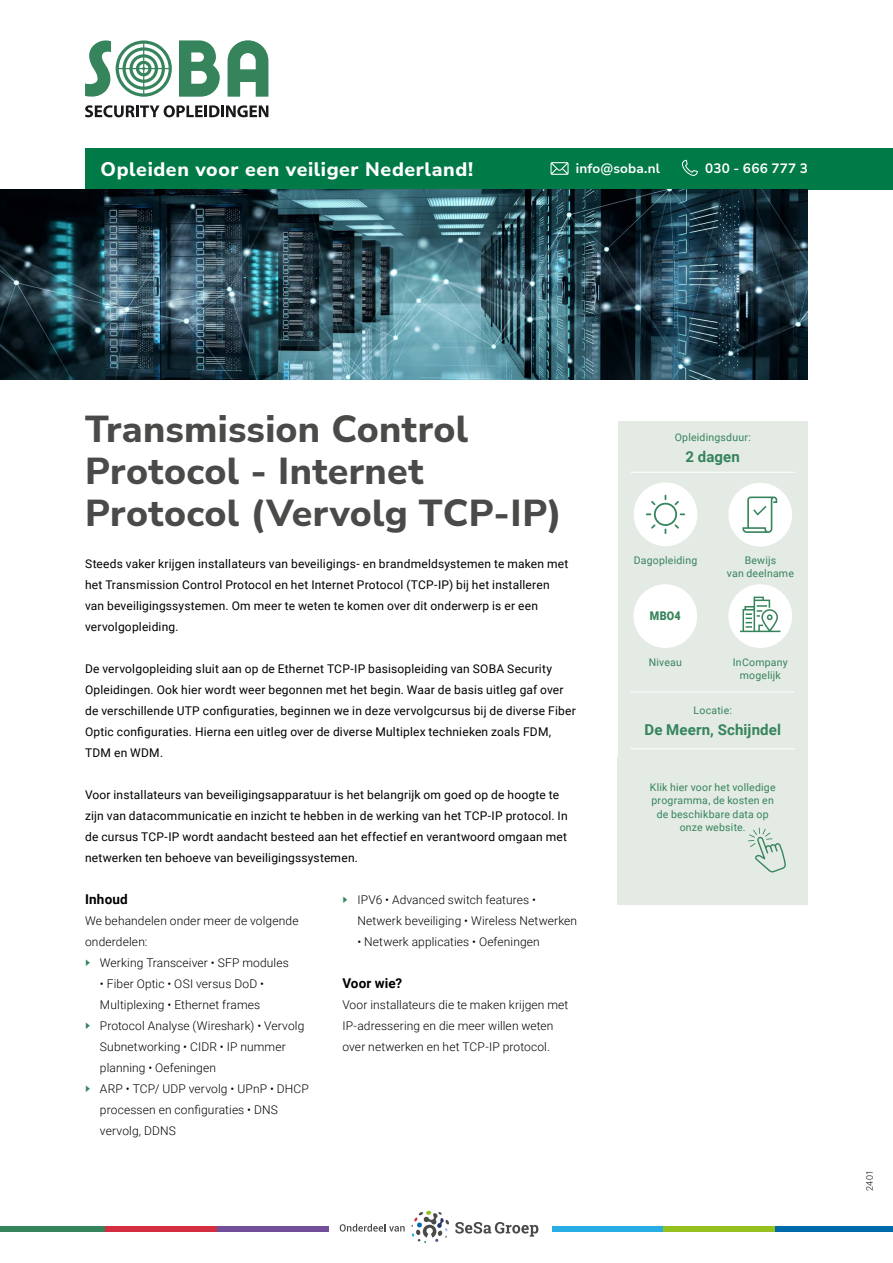
<style>
.page{position:relative;width:893px;height:1263px;background:#fff}
.page>*{position:absolute;margin:0;border:0;box-sizing:border-box;transform-origin:0 0}
.opleidingsnaam{font:800 37.5px/42px "Nunito Sans";letter-spacing:.005em;color:#4a4a49}
.t1{font:800 19.5px "Nunito Sans";letter-spacing:.03em;color:#fff}
.sidebar_tekstjes_groot{font:700 15px "Roboto";letter-spacing:.01em;color:#35845c}
.t2{font:700 13.5px "Nunito Sans";letter-spacing:.01em;color:#fff}
.TK2{font:700 13.5px "Roboto";letter-spacing:.015em;color:#000}
.opleiding_intro{font:12px/21px "Roboto";letter-spacing:.015em;color:#000}
.platte_tekst{font:300 12px/21px "Roboto";letter-spacing:.01em;color:#000}
.t3{font:900 12px "Roboto";color:#35845c;scale:.9 1}
.sidebar_tekstjes_klein{font:10.5px/13.5px "Roboto";letter-spacing:.02em;color:#35845c;text-align:center}
.intro{font:10.5px/13.5px "Roboto";letter-spacing:.02em;color:#35845c;text-align:center}
.t4{font:300 9px "Roboto";color:#000}
</style>
<div class="page">
<div style="left:775px;top:1226px;width:118px;height:5px;background:#0069a9"></div>
<div style="left:0;top:1226px;width:105px;height:5px;background:#35845c"></div>
<div style="left:105px;top:1226px;width:112px;height:5px;background:#d32e3f"></div>
<div style="left:217px;top:1226px;width:111px;height:5px;background:#714e9a"></div>
<div style="left:552px;top:1226px;width:111px;height:5px;background:#27ade4"></div>
<div style="left:663px;top:1226px;width:112px;height:5px;background:#95c11f"></div>
<svg style="left:340px;top:1224px;width:65px;height:7px"></svg>
<svg style="left:455px;top:1222px;width:83px;height:14px"></svg>
<svg style="left:411px;top:1210px;width:38px;height:33px"></svg>
<div style="left:85px;top:148px;width:808px;height:42px;background:#007a46"></div>
<svg style="left:550px;top:162px;width:19px;height:13px"></svg>
<svg style="left:682px;top:160px;width:16px;height:16px"></svg>
<svg style="left:85px;top:40px;width:183px;height:77px"></svg>
<img style="left:0;top:190px;width:808px;height:189px">
<div style="left:618px;top:421px;width:190px;height:483px;background:#e4eae4"></div>
<hr style="left:631px;top:472px;width:164px;height:1px;background:#fff">
<hr style="left:631px;top:748px;width:164px;height:1px;background:#fff">
<hr style="left:631px;top:691px;width:164px;height:1px;background:#fff">
<div style="left:633px;top:584px;width:64px;height:64px;background:#fff;border-radius:50%"></div>
<div style="left:728px;top:584px;width:64px;height:64px;background:#fff;border-radius:50%"></div>
<svg style="left:740px;top:597px;width:40px;height:35px"></svg>
<div style="left:634px;top:482px;width:63px;height:64px;background:#fff;border-radius:50%"></div>
<svg style="left:646px;top:495px;width:39px;height:39px"></svg>
<div style="left:728px;top:483px;width:64px;height:64px;background:#fff;border-radius:50%"></div>
<svg style="left:742px;top:496px;width:35px;height:37px"></svg>
<svg style="left:748px;top:827px;width:38px;height:46px"></svg>
<h2 class="t1" style="left:101px;top:155px;width:374px">Opleiden voor een veiliger Nederland!</h2>
<p class="t2" style="left:576px;top:158px;width:86px">info@soba.nl</p>
<p class="t2" style="left:705px;top:158px;width:104px">030 - 666 777 3</p>
<p class="opleidingsnaam" style="left:85px;top:406px;width:478px">Transmission Control<br>Protocol - Internet<br>Protocol (Vervolg TCP-IP)</p>
<p class="opleiding_intro" style="left:85px;top:553px;width:485px">Steeds vaker krijgen installateurs van beveiligings- en brandmeldsystemen te maken met het Transmission Control Protocol en het Internet Protocol (TCP-IP) bij het installeren van beveiligingssystemen. Om meer te weten te komen over dit onderwerp is er een vervolgopleiding.</p>
<p class="opleiding_intro" style="left:85px;top:658px;width:492px">De vervolgopleiding sluit aan op de Ethernet TCP-IP basisopleiding van SOBA Security Opleidingen. Ook hier wordt weer begonnen met het begin. Waar de basis uitleg gaf over de verschillende UTP configuraties, beginnen we in deze vervolgcursus bij de diverse Fiber Optic configuraties. Hierna een uitleg over de diverse Multiplex technieken zoals FDM, TDM en WDM.</p>
<p class="opleiding_intro" style="left:85px;top:784px;width:484px">Voor installateurs van beveiligingsapparatuur is het belangrijk om goed op de hoogte te zijn van datacommunicatie en inzicht te hebben in de werking van het TCP-IP protocol. In de cursus TCP-IP wordt aandacht besteed aan het effectief en verantwoord omgaan met netwerken ten behoeve van beveiligingssystemen.</p>
<p class="TK2" style="left:85px;top:890px;width:44px">Inhoud</p>
<p class="platte_tekst" style="left:85px;top:910px;width:215px">We behandelen onder meer de volgende onderdelen:</p>
<p class="platte_tekst" style="left:100px;top:952px;width:190px">Werking Transceiver • SFP modules</p>
<p class="platte_tekst" style="left:100px;top:973px;width:166px">• Fiber Optic • OSI versus DoD •<br>Multiplexing • Ethernet frames</p>
<p class="platte_tekst" style="left:100px;top:1015px;width:206px">Protocol Analyse (Wireshark) • Vervolg<br>Subnetworking • CIDR • IP nummer planning • Oefeningen</p>
<p class="platte_tekst" style="left:100px;top:1078px;width:211px">ARP • TCP/ UDP vervolg • UPnP • DHCP processen en configuraties • DNS vervolg, DDNS</p>
<p class="platte_tekst" style="left:357px;top:889px;width:221px">IPV6 • Advanced switch features •<br>Netwerk beveiliging • Wireless Netwerken</p>
<p class="platte_tekst" style="left:357px;top:931px;width:184px">• Netwerk applicaties • Oefeningen</p>
<p class="TK2" style="left:342px;top:974px;width:61px">Voor wie?</p>
<p class="platte_tekst" style="left:342px;top:994px;width:227px">Voor installateurs die te maken krijgen met<br>IP-adressering en die meer willen weten over netwerken en het TCP-IP protocol.</p>
<p class="sidebar_tekstjes_klein" style="left:675px;top:430px;width:78px">Opleidingsduur:</p>
<p class="sidebar_tekstjes_groot" style="left:685px;top:446px;width:56px">2 dagen</p>
<p class="sidebar_tekstjes_klein" style="left:634px;top:553px;width:65px">Dagopleiding</p>
<p class="sidebar_tekstjes_klein" style="left:727px;top:553px;width:68px">Bewijs<br>van deelname</p>
<p class="t3" style="left:650px;top:607px;width:36px">MBO4</p>
<p class="sidebar_tekstjes_klein" style="left:649px;top:655px;width:35px">Niveau</p>
<p class="sidebar_tekstjes_klein" style="left:733px;top:655px;width:56px">InCompany mogelijk</p>
<p class="sidebar_tekstjes_klein" style="left:694px;top:703px;width:40px">Locatie:</p>
<p class="sidebar_tekstjes_groot" style="left:644px;top:719px;width:138px">De Meern, Schijndel</p>
<p class="sidebar_tekstjes_klein" style="left:632px;top:777px;width:162px">de kosten en de beschikbare data op onze website:</p>
<p class="intro" style="left:650px;top:780px;width:127px">Klik hier voor het volledige programma, de kosten en de beschikbare data op onze website.</p>
<p class="t4" style="left:863px;top:1191px;width:22px;rotate:-90deg">2401</p>
</div>
